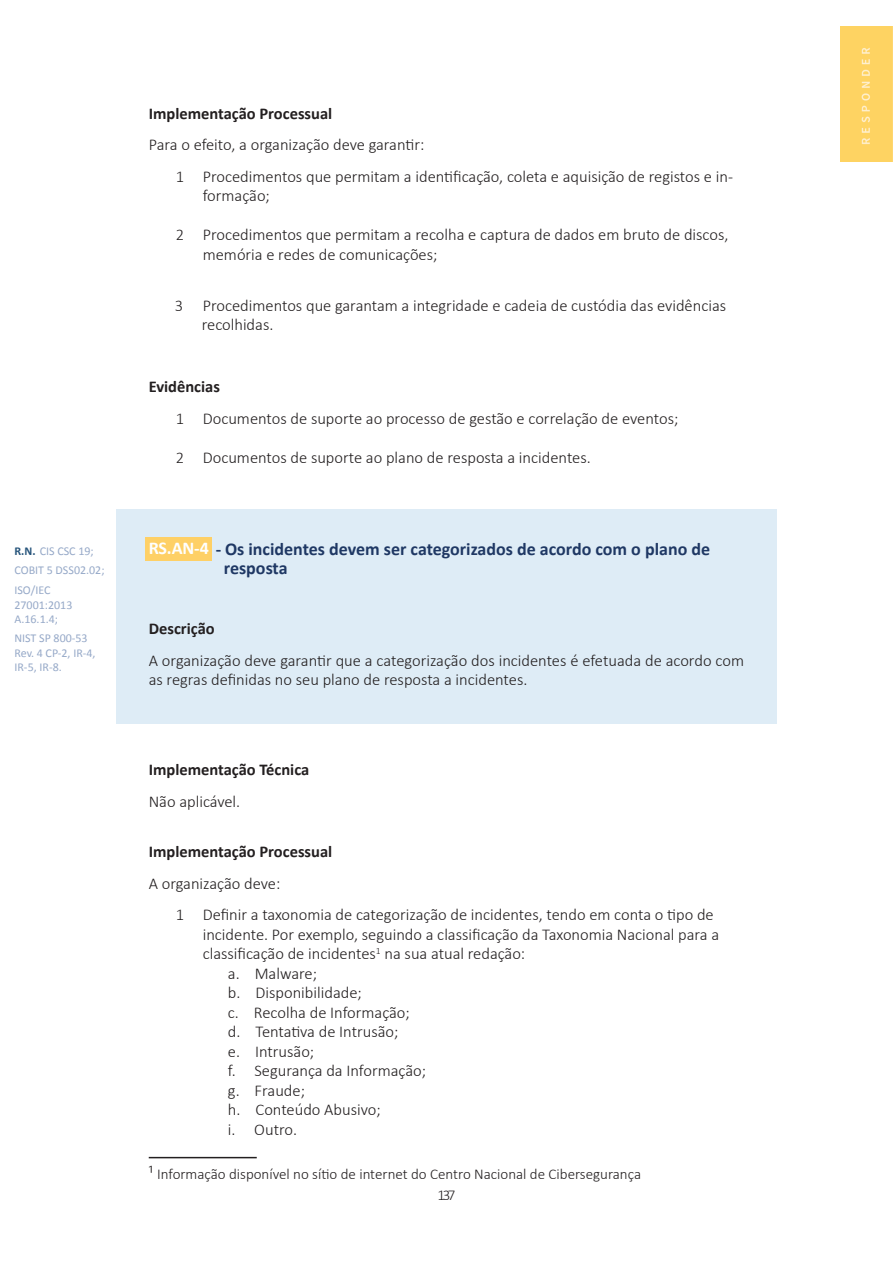
<style>
.page{position:relative;width:893px;height:1263px;background:#fff}
.page>*{position:absolute;margin:0;border:0;box-sizing:border-box;transform-origin:0 0}
.Heading_4{font:700 18px "Calibri";color:#1f3864}
.List_Paragraph{font:300 16.5px/19.5px "Calibri";color:#231f20}
.capitulo{font:300 16.5px/19.5px "Calibri";color:#231f20}
.capitulo-2{font:700 16.5px "Calibri";color:#231f20}
.t1{font:300 15px "Calibri";color:#231f20}
.Revision_wrd_1{font:12px/14.4px "Calibri";color:#96a9c8}
.s1{font-weight:700;color:#26547b}
.s2{color:#fff}
.s3{font-size:18px}
</style>
<div class="page">
<div style="left:116px;top:510px;width:661px;height:214px;background:#deecf6"></div>
<div style="left:146px;top:538px;width:66px;height:23px;background:#fed066"></div>
<hr style="left:149px;top:1157px;width:108px;height:1px;background:#231f20">
<img style="left:840px;top:27px;width:53px;height:135px">
<p class="Revision_wrd_1" style="left:14px;top:543px;width:81px"><span class="s1">R.N.</span> CIS CSC 19;</p>
<p class="Revision_wrd_1" style="left:14px;top:563px;width:92px">COBIT 5 DSS02.02;</p>
<p class="Revision_wrd_1" style="left:14px;top:583px;width:59px">ISO/IEC<br>27001:2013<br>A.16.1.4;</p>
<p class="Revision_wrd_1" style="left:14px;top:631px;width:83px">NIST SP 800-53<br>Rev. 4 CP-2, IR-4,<br>IR-5, IR-8.</p>
<p class="capitulo-2" style="left:149px;top:103px;width:185px">Implementação Processual</p>
<p class="capitulo" style="left:149px;top:134px;width:277px">Para o efeito, a organização deve garantir:</p>
<p class="List_Paragraph" style="left:203px;top:166px;width:532px;text-indent:-27px">1 Procedimentos que permitam a identificação, coleta e aquisição de registos e in&shy;formação;</p>
<p class="List_Paragraph" style="left:203px;top:224px;width:527px;text-indent:-27px">2 Procedimentos que permitam a recolha e captura de dados em bruto de discos, memória e redes de comunicações;</p>
<p class="capitulo" style="left:202px;top:295px;width:526px;text-indent:-27px">3 Procedimentos que garantam a integridade e cadeia de custódia das evidências recolhidas.</p>
<p class="capitulo-2" style="left:149px;top:376px;width:73px">Evidências</p>
<p class="List_Paragraph" style="left:176px;top:408px;width:504px">1 Documentos de suporte ao processo de gestão e correlação de eventos;</p>
<p class="List_Paragraph" style="left:176px;top:447px;width:417px">2 Documentos de suporte ao plano de resposta a incidentes.</p>
<p class="Heading_4" style="left:149px;top:538px;width:563px"><span class="s2">RS.AN-4</span> - Os incidentes devem ser categorizados de acordo com o plano de</p>
<p class="Heading_4" style="left:224px;top:557px;width:65px">resposta</p>
<p class="capitulo-2" style="left:149px;top:618px;width:67px">Descrição</p>
<p class="capitulo" style="left:149px;top:650px;width:597px">A organização deve garantir que a categorização dos incidentes é efetuada de acordo com as regras definidas no seu plano de resposta a incidentes.</p>
<p class="capitulo-2" style="left:149px;top:759px;width:162px">Implementação Técnica</p>
<p class="capitulo" style="left:149px;top:791px;width:93px">Não aplicável.</p>
<p class="capitulo-2" style="left:149px;top:841px;width:185px">Implementação Processual</p>
<p class="capitulo" style="left:149px;top:872px;width:133px">A organização deve:</p>
<p class="List_Paragraph" style="left:203px;top:904px;width:518px;text-indent:-27px">1 Definir a taxonomia de categorização de incidentes, tendo em conta o tipo de incidente. Por exemplo, seguindo a classificação da Taxonomia Nacional para a classificação de incidentes<sup>1</sup> na sua atual redação:</p>
<p class="List_Paragraph" style="left:228px;top:962px;width:91px">a. Malware;</p>
<p class="List_Paragraph" style="left:228px;top:982px;width:135px">b. Disponibilidade;</p>
<p class="List_Paragraph" style="left:228px;top:1001px;width:183px">c. Recolha de Informação;</p>
<p class="List_Paragraph" style="left:228px;top:1021px;width:172px">d. Tentativa de Intrusão;</p>
<p class="List_Paragraph" style="left:228px;top:1040px;width:88px">e. Intrusão;</p>
<p class="List_Paragraph" style="left:228px;top:1060px;width:200px">f. Segurança da Informação;</p>
<p class="List_Paragraph" style="left:228px;top:1079px;width:79px">g. Fraude;</p>
<p class="List_Paragraph" style="left:228px;top:1099px;width:154px">h. Conteúdo Abusivo;</p>
<p class="List_Paragraph" style="left:228px;top:1118px;width:71px">i. Outro.</p>
<p class="t1" style="left:149px;top:1165px;width:494px"><span class="s3">¹</span> Informação disponível no sítio de internet do Centro Nacional de Cibersegurança</p>
<p class="t1" style="left:437px;top:1185px;width:20px">137</p>
</div>
